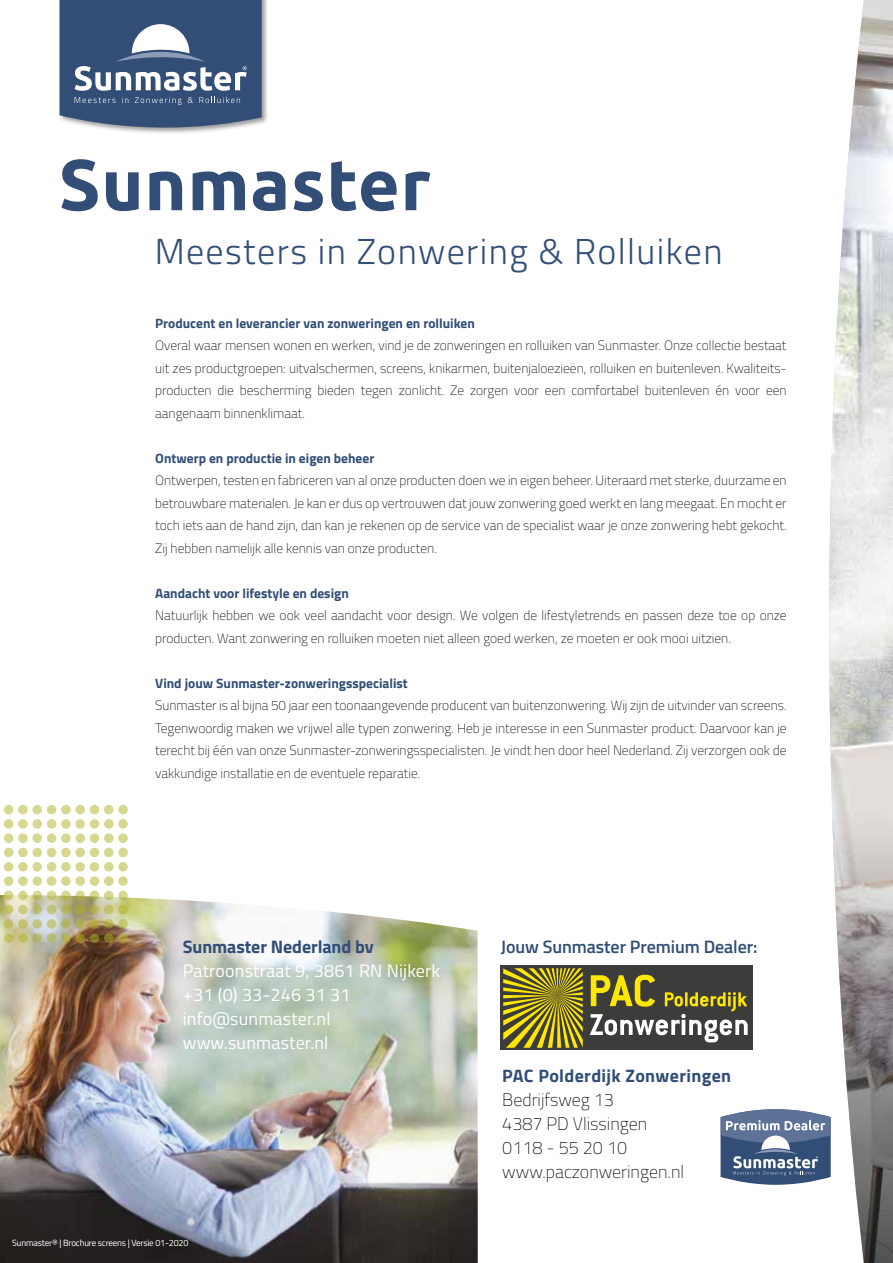
<style>
.page{position:relative;width:893px;height:1263px;background:#fff}
.page>*{position:absolute;margin:0;border:0;box-sizing:border-box;transform-origin:0 0}
.t1{font:700 72px "Ubuntu";letter-spacing:.01em;color:#324e76}
.t2{font:300 36px "Titillium Web";letter-spacing:.04em;color:#324e76}
.t3{font:18px/24px "Titillium Web";letter-spacing:.01em;color:#fff}
.t4{font:100 18px/24px "Titillium Web";color:#000}
.t5{font:700 18px "Titillium Web";letter-spacing:.01em;color:#324e76}
.t6{font:600 18px "Titillium Web";letter-spacing:-.005em;color:#324e76}
.t7{font:100 13.5px/22.5px "Titillium Web";color:#000;text-align:justify}
.t8{font:700 13.5px "Titillium Web";color:#324e76}
.t9{font:9px "Titillium Web";letter-spacing:-.02em;color:#fff}
</style>
<div class="page">
<img style="left:0;top:895px;width:478px;height:368px">
<div style="left:4px;top:805px;width:9px;height:9px;background:#d6d890;border-radius:50%"></div>
<svg style="left:18px;top:805px;width:10px;height:9px"></svg>
<svg style="left:32px;top:805px;width:10px;height:9px"></svg>
<svg style="left:4px;top:819px;width:9px;height:10px"></svg>
<svg style="left:18px;top:819px;width:10px;height:10px"></svg>
<svg style="left:32px;top:819px;width:10px;height:10px"></svg>
<div style="left:4px;top:833px;width:9px;height:10px;background:#d6d890;border-radius:50%"></div>
<svg style="left:18px;top:833px;width:10px;height:10px"></svg>
<svg style="left:32px;top:833px;width:10px;height:10px"></svg>
<div style="left:4px;top:848px;width:9px;height:9px;background:#d6d890;border-radius:50%"></div>
<svg style="left:18px;top:848px;width:10px;height:9px"></svg>
<svg style="left:32px;top:848px;width:10px;height:9px"></svg>
<div style="left:4px;top:862px;width:9px;height:9px;background:#d6d890;border-radius:50%"></div>
<svg style="left:18px;top:862px;width:10px;height:9px"></svg>
<svg style="left:32px;top:862px;width:10px;height:9px"></svg>
<svg style="left:4px;top:876px;width:9px;height:10px"></svg>
<svg style="left:18px;top:876px;width:10px;height:10px"></svg>
<svg style="left:32px;top:876px;width:10px;height:10px"></svg>
<svg style="left:4px;top:890px;width:9px;height:10px"></svg>
<svg style="left:18px;top:890px;width:10px;height:10px"></svg>
<svg style="left:32px;top:890px;width:10px;height:10px"></svg>
<div style="left:47px;top:805px;width:9px;height:9px;background:#d6d890;border-radius:50%"></div>
<svg style="left:61px;top:805px;width:10px;height:9px"></svg>
<svg style="left:75px;top:805px;width:10px;height:9px"></svg>
<div style="left:90px;top:805px;width:9px;height:9px;background:#d6d890;border-radius:50%"></div>
<svg style="left:104px;top:805px;width:10px;height:9px"></svg>
<svg style="left:118px;top:805px;width:10px;height:9px"></svg>
<svg style="left:47px;top:819px;width:9px;height:10px"></svg>
<svg style="left:61px;top:819px;width:10px;height:10px"></svg>
<svg style="left:75px;top:819px;width:10px;height:10px"></svg>
<svg style="left:90px;top:819px;width:9px;height:10px"></svg>
<svg style="left:104px;top:819px;width:10px;height:10px"></svg>
<svg style="left:118px;top:819px;width:10px;height:10px"></svg>
<svg style="left:47px;top:833px;width:9px;height:10px"></svg>
<svg style="left:61px;top:833px;width:10px;height:10px"></svg>
<svg style="left:75px;top:833px;width:10px;height:10px"></svg>
<svg style="left:90px;top:833px;width:9px;height:10px"></svg>
<svg style="left:104px;top:833px;width:10px;height:10px"></svg>
<svg style="left:118px;top:833px;width:10px;height:10px"></svg>
<div style="left:47px;top:848px;width:9px;height:9px;background:#d6d890;border-radius:50%"></div>
<svg style="left:61px;top:848px;width:10px;height:9px"></svg>
<svg style="left:75px;top:848px;width:10px;height:9px"></svg>
<div style="left:90px;top:848px;width:9px;height:9px;background:#d6d890;border-radius:50%"></div>
<svg style="left:104px;top:848px;width:10px;height:9px"></svg>
<svg style="left:118px;top:848px;width:10px;height:9px"></svg>
<div style="left:47px;top:862px;width:9px;height:9px;background:#d6d890;border-radius:50%"></div>
<div style="left:61px;top:862px;width:10px;height:9px;background:#d6d890;border-radius:50%"></div>
<div style="left:75px;top:862px;width:10px;height:9px;background:#d6d890;border-radius:50%"></div>
<div style="left:90px;top:862px;width:9px;height:9px;background:#d6d890;border-radius:50%"></div>
<svg style="left:104px;top:862px;width:10px;height:9px"></svg>
<svg style="left:118px;top:862px;width:10px;height:9px"></svg>
<svg style="left:47px;top:876px;width:9px;height:10px"></svg>
<svg style="left:61px;top:876px;width:10px;height:10px"></svg>
<svg style="left:75px;top:876px;width:10px;height:10px"></svg>
<svg style="left:90px;top:876px;width:9px;height:10px"></svg>
<svg style="left:104px;top:876px;width:10px;height:10px"></svg>
<svg style="left:118px;top:876px;width:10px;height:10px"></svg>
<svg style="left:47px;top:890px;width:9px;height:10px"></svg>
<svg style="left:61px;top:890px;width:10px;height:10px"></svg>
<svg style="left:75px;top:890px;width:10px;height:10px"></svg>
<svg style="left:90px;top:890px;width:9px;height:10px"></svg>
<svg style="left:104px;top:890px;width:10px;height:10px"></svg>
<svg style="left:118px;top:890px;width:10px;height:10px"></svg>
<svg style="left:4px;top:905px;width:9px;height:9px"></svg>
<svg style="left:18px;top:905px;width:10px;height:9px"></svg>
<svg style="left:32px;top:905px;width:10px;height:9px"></svg>
<svg style="left:4px;top:919px;width:9px;height:10px"></svg>
<svg style="left:18px;top:919px;width:10px;height:10px"></svg>
<svg style="left:32px;top:919px;width:10px;height:10px"></svg>
<div style="left:4px;top:933px;width:9px;height:10px;background:#c1c164;border-radius:50%"></div>
<svg style="left:18px;top:933px;width:10px;height:10px"></svg>
<svg style="left:32px;top:933px;width:10px;height:10px"></svg>
<div style="left:47px;top:905px;width:9px;height:9px;background:#c1c37d;border-radius:50%"></div>
<svg style="left:61px;top:905px;width:10px;height:9px"></svg>
<div style="left:75px;top:905px;width:10px;height:9px;background:#a4a345;border-radius:50%"></div>
<svg style="left:90px;top:905px;width:9px;height:9px"></svg>
<svg style="left:104px;top:905px;width:10px;height:9px"></svg>
<div style="left:118px;top:905px;width:10px;height:9px;background:#bbbf4f;border-radius:50%"></div>
<svg style="left:47px;top:919px;width:9px;height:10px"></svg>
<svg style="left:61px;top:919px;width:10px;height:10px"></svg>
<svg style="left:75px;top:919px;width:10px;height:10px"></svg>
<svg style="left:90px;top:919px;width:9px;height:10px"></svg>
<svg style="left:104px;top:919px;width:10px;height:10px"></svg>
<svg style="left:118px;top:919px;width:10px;height:10px"></svg>
<div style="left:47px;top:933px;width:9px;height:10px;background:#b5bb78;border-radius:50%"></div>
<svg style="left:61px;top:933px;width:10px;height:10px"></svg>
<svg style="left:75px;top:933px;width:10px;height:10px"></svg>
<svg style="left:90px;top:933px;width:9px;height:10px"></svg>
<svg style="left:104px;top:933px;width:10px;height:10px"></svg>
<svg style="left:118px;top:933px;width:10px;height:10px"></svg>
<div style="left:58px;top:0;width:212px;height:135px;background:#000;opacity:.4"></div>
<svg style="left:60px;top:0;width:202px;height:128px"></svg>
<svg style="left:829px;top:0;width:64px;height:1263px"></svg>
<svg style="left:720px;top:1109px;width:111px;height:76px"></svg>
<div style="left:501px;top:966px;width:252px;height:84px;background:#3c3c3b"></div>
<svg style="left:503px;top:968px;width:80px;height:80px"></svg>
<svg style="left:590px;top:975px;width:158px;height:67px"></svg>
<h1 class="t1" style="left:59px;top:141px;width:374px">Sunmaster</h1>
<h2 class="t2" style="left:155px;top:226px;width:569px">Meesters in Zonwering &amp; Rolluiken</h2>
<p class="t8" style="left:155px;top:313px;width:321px">Producent en leverancier van zonweringen en rolluiken</p>
<p class="t7" style="left:155px;top:334px;width:633px">Overal waar mensen wonen en werken, vind je de zonweringen en rolluiken van Sunmaster. Onze collectie bestaat uit zes productgroepen: uitvalschermen, screens, knikarmen, buitenjaloezieën, rolluiken en buitenleven. Kwaliteits&shy;producten die bescherming bieden tegen zonlicht. Ze zorgen voor een comfortabel buitenleven én voor een aangenaam binnenklimaat.</p>
<p class="t8" style="left:155px;top:448px;width:221px">Ontwerp en productie in eigen beheer</p>
<p class="t7" style="left:155px;top:469px;width:633px">Ontwerpen, testen en fabriceren van al onze producten doen we in eigen beheer. Uiteraard met sterke, duurzame en betrouwbare materialen. Je kan er dus op vertrouwen dat jouw zonwering goed werkt en lang meegaat. En mocht er toch iets aan de hand zijn, dan kan je rekenen op de service van de specialist waar je onze zonwering hebt gekocht.<br>Zij hebben namelijk alle kennis van onze producten.</p>
<p class="t8" style="left:155px;top:583px;width:195px">Aandacht voor lifestyle en design</p>
<p class="t7" style="left:155px;top:604px;width:633px">Natuurlijk hebben we ook veel aandacht voor design. We volgen de lifestyletrends en passen deze toe op onze producten. Want zonwering en rolluiken moeten niet alleen goed werken, ze moeten er ook mooi uitzien.</p>
<p class="t8" style="left:155px;top:673px;width:254px">Vind jouw Sunmaster-zonweringsspecialist</p>
<p class="t7" style="left:155px;top:694px;width:633px">Sunmaster is al bijna 50 jaar een toonaangevende producent van buitenzonwering. Wij zijn de uitvinder van screens.<br>Tegenwoordig maken we vrijwel alle typen zonwering. Heb je interesse in een Sunmaster product. Daarvoor kan je terecht bij één van onze Sunmaster-zonweringsspecialisten. Je vindt hen door heel Nederland. Zij verzorgen ook de vakkundige installatie en de eventuele reparatie.</p>
<h3 class="t5" style="left:183px;top:933px;width:192px">Sunmaster Nederland bv</h3>
<h3 class="t6" style="left:501px;top:933px;width:258px">Jouw Sunmaster Premium Dealer:</h3>
<h3 class="t3" style="left:183px;top:958px;width:259px">Patroonstraat 9, 3861 RN Nijkerk +31 (0) 33-246 31 31 info@sunmaster.nl www.sunmaster.nl</h3>
<p class="t9" style="left:12px;top:1237px;width:178px">Sunmaster® | Brochure screens | Versie 01-2020</p>
<h3 class="t5" style="left:502px;top:1062px;width:230px">PAC Polderdijk Zonweringen</h3>
<h3 class="t4" style="left:502px;top:1087px;width:183px">Bedrijfsweg 13<br>4387 PD Vlissingen<br>0118 - 55 20 10 www.paczonweringen.nl</h3>
</div>
